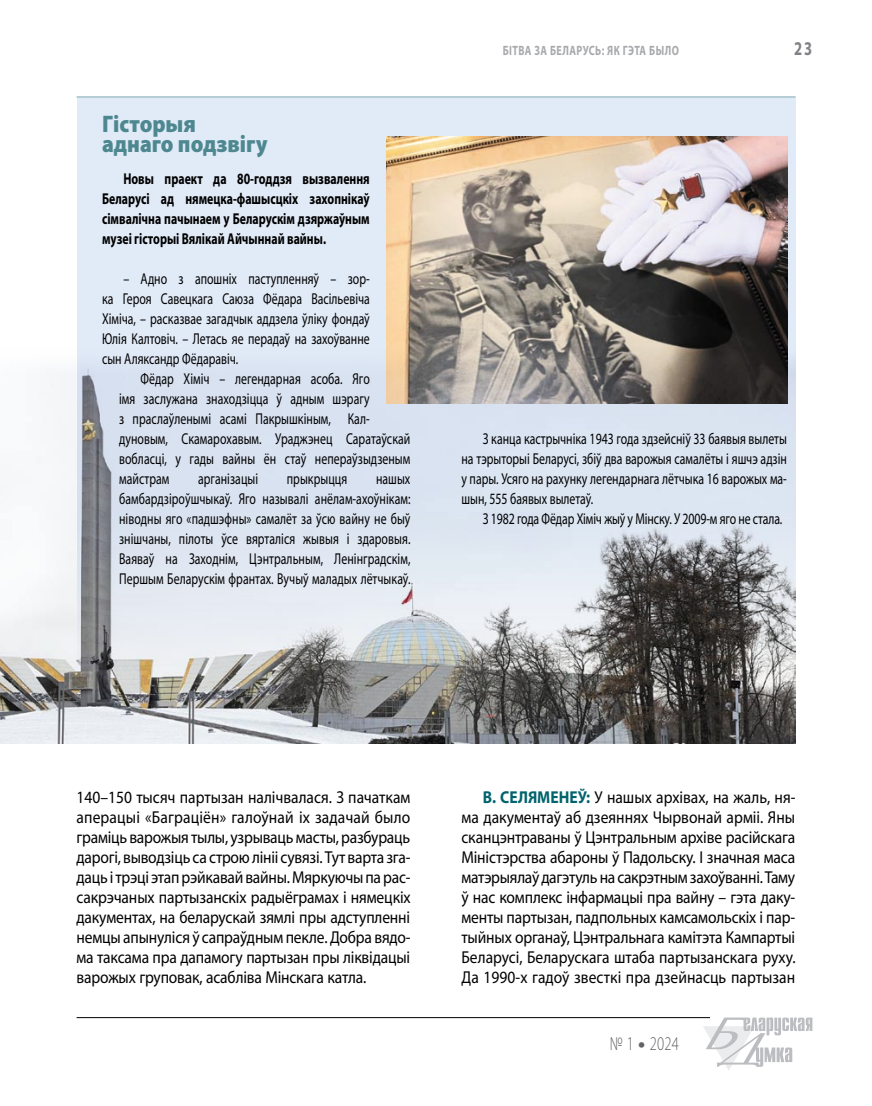
<style>
.page{position:relative;width:872px;height:1106px;background:#fff}
.page>*{position:absolute;margin:0;border:0;box-sizing:border-box;transform-origin:0 0}
.t1{font:900 24px/20px "Myriad Pro";color:#4d8891;scale:.9 1}
.t2{font:300 19.5px "Myriad Pro";color:#636467;scale:.75 1}
.t3{font:700 19.5px "Myriad Pro";color:#808285;scale:.75 1}
.t4{font:17.25px/20px "Myriad Pro";letter-spacing:-.01em;color:#000;text-align:justify;scale:.9 1}
.t5{font:700 17.25px "Myriad Pro";color:#00636d;scale:.9 1}
.t6{font:15.75px/20px "Myriad Pro";letter-spacing:.005em;color:#000;text-align:justify;scale:.75 1}
.t7{font:700 15.75px/20px "Myriad Pro";color:#000;text-align:justify;scale:.75 1}
.t8{font:700 13.5px "Myriad Pro";letter-spacing:.04em;color:#a7a9ac;scale:.75 1}
.s1{font-weight:700;color:#00636d}
.s2{font-weight:900}
</style>
<div class="page">
<hr style="left:77px;top:1017px;width:633px;height:1px;background:#000">
<svg style="left:703px;top:1017px;width:109px;height:53px"></svg>
<div style="left:77px;top:96px;width:718px;height:636px;background:#e1eaf7"></div>
<hr style="left:77px;top:96px;width:718px;height:2px;background:#a7c5ca">
<img style="left:387px;top:137px;width:400px;height:211px">
<img style="left:0;top:348px;width:795px;height:395px">
<h1 class="t1" style="left:102px;top:114px;width:185px">Гісторыя аднаго подзвігу</h1>
<p class="t7" style="left:102px;top:168px;width:358px;text-indent:21px">Новы праект да 80-годдзя вызвалення Беларусі ад нямецка-фашысцкіх захопнікаў сімвалічна пачынаем у Беларускім дзяржаўным музеі гісторыі Вялікай Айчыннай вайны.</p>
<p class="t6" style="left:102px;top:268px;width:358px;text-indent:21px">– Адно з апошніх паступленняў – зор&shy;ка Героя Савецкага Саюза Фёдара Васільевіча Хіміча, – расказвае загадчык аддзела ўліку фондаў Юлія Калтовіч. – Летась яе перадаў на захоўванне сын Аляксандр Фёдаравіч.</p>
<p class="t6" style="left:119px;top:368px;width:390px;text-align:left;text-indent:21px">Фёдар Хіміч – легендарная асоба. Яго<br>імя заслужана знаходзіцца ў адным шэрагу<br>з праслаўленымі асамі Пакрышкіным, Кал&shy;дуновым, Скамарохавым. Ураджэнец Саратаўскай вобласці, у гады вайны ён стаў непераўзыдзеным майстрам</p>
<p class="t6" style="left:198px;top:468px;width:82px">арганізацыі</p>
<p class="t6" style="left:287px;top:468px;width:82px">прыкрыцця</p>
<p class="t6" style="left:119px;top:468px;width:390px;text-indent:257px">нашых бамбардзіроўшчыкаў. Яго называлі анёлам-ахоўнікам: ніводны яго «падшэфны» самалёт за ўсю вайну не быў знішчаны, пілоты ўсе вярталіся жывыя і здаровыя.<br>Ваяваў на Заходнім, Цэнтральным, Ленінградскім, Першым Беларускім франтах. Вучыў маладых лётчыкаў.</p>
<p class="t8" style="left:502px;top:42px;width:236px">Бітва за Беларусь: як гэта было</p>
<p class="t3" style="left:794px;top:36px;width:26px">23</p>
<p class="t6" style="left:461px;top:428px;width:435px;text-indent:21px">З канца кастрычніка 1943 года здзейсніў 33 баявыя вылеты на тэрыторыі Беларусі, збіў два варожыя самалёты і яшчэ адзін у пары. Усяго на рахунку легендарнага лётчыка 16 варожых ма&shy;шын, 555 баявых вылетаў.</p>
<p class="t6" style="left:483px;top:508px;width:401px">З 1982 года Фёдар Хіміч жыў у Мінску. У 2009-м яго не стала.</p>
<p class="t4" style="left:461px;top:787px;width:373px;text-indent:76px"><span class="s1">МЕНЕЎ:</span> У нашых архівах, на жаль, ня&shy;ма дакументаў аб дзеяннях Чырвонай арміі. Яны сканцэнтраваны ў Цэнтральным архіве расійскага Міністэрства абароны ў Падольску. І значная маса матэрыялаў дагэтуль на сакрэтным захоўванні. Таму ў нас комплекс інфармацыі пра вайну – гэта даку&shy;менты партызан, падпольных камсамольскіх і пар&shy;тыйных органаў, Цэнтральнага камітэта Кампартыі Беларусі, Беларускага штаба партызанскага руху.<br>Да 1990-х гадоў звесткі пра дзейнасць партызан</p>
<p class="t4" style="left:77px;top:787px;width:373px">140–150 тысяч партызан налічвалася. З пачаткам аперацыі «Баграціён» галоўнай іх задачай было граміць варожыя тылы, узрываць масты, разбураць дарогі, выводзіць са строю лініі сувязі. Тут варта зга&shy;даць і трэці этап рэйкавай вайны. Мяркуючы па рас&shy;сакрэчаных партызанскіх радыёграмах і нямецкіх дакументах, на беларускай зямлі пры адступленні немцы апынуліся ў сапраўдным пекле. Добра вядо&shy;ма таксама пра дапамогу партызан пры ліквідацыі варожых груповак, асабліва Мінскага катла.</p>
<p class="t5" style="left:483px;top:786px;width:31px">В. СЕЛЯ</p>
<p class="t2" style="left:609px;top:1032px;width:94px">№ 1 <span class="s2">•</span> 2024</p>
</div>
